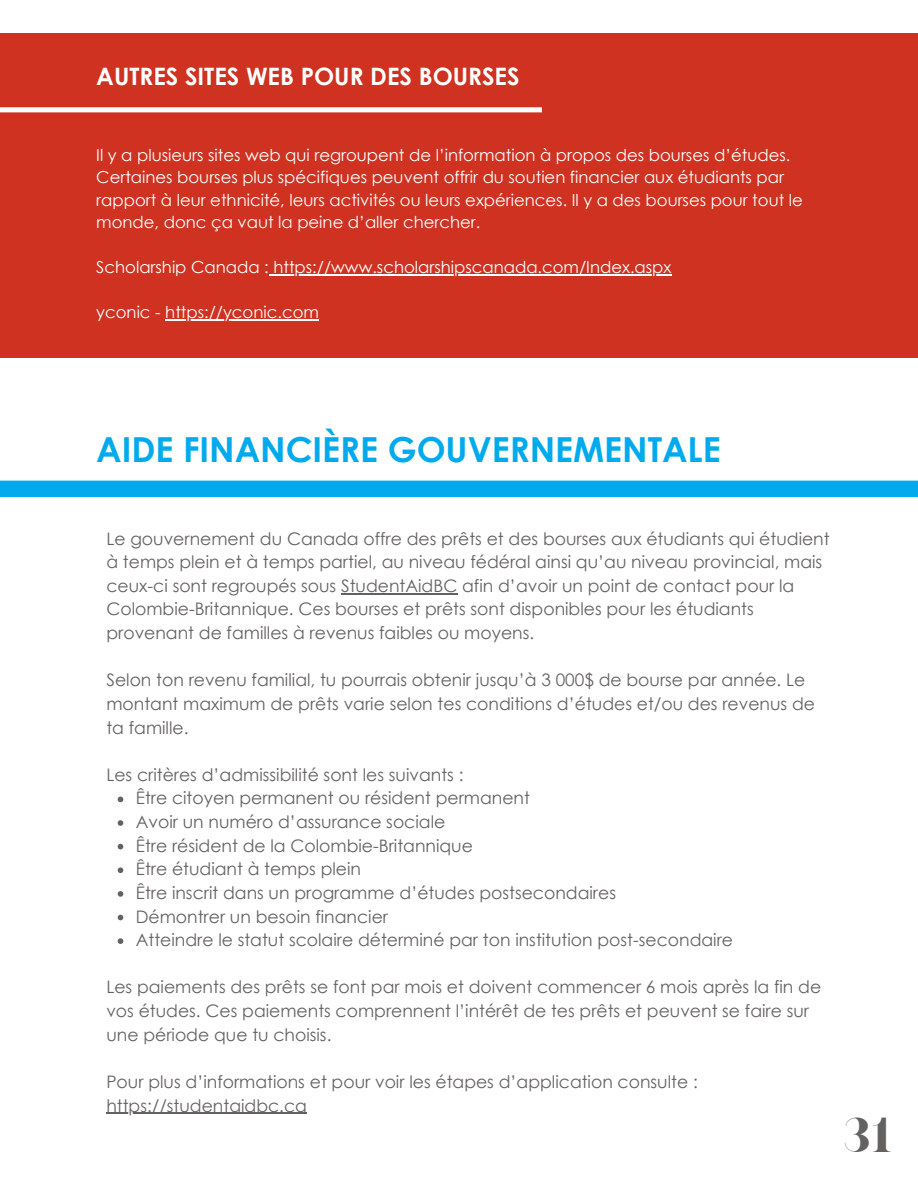
<style>
.page{position:relative;width:918px;height:1188px;background:#fff}
.page>*{position:absolute;margin:0;border:0;box-sizing:border-box;transform-origin:0 0}
.t1{font:39.9px "London";color:#646161}
.t2{font:700 34.5px "Century Gothic";color:#00aaec}
.t3{font:700 24px "Century Gothic";color:#fff}
.t4{font:17.25px/23.7px "Century Gothic";color:#646161}
.t5{font:16.5px/22.5px "Century Gothic";color:#fff}
</style>
<div class="page">
<svg style="left:118px;top:797px;width:5px;height:5px"></svg>
<svg style="left:118px;top:820px;width:5px;height:6px"></svg>
<svg style="left:118px;top:844px;width:5px;height:5px"></svg>
<svg style="left:118px;top:867px;width:5px;height:6px"></svg>
<svg style="left:118px;top:891px;width:5px;height:6px"></svg>
<svg style="left:118px;top:915px;width:5px;height:5px"></svg>
<svg style="left:118px;top:938px;width:5px;height:6px"></svg>
<hr style="left:341px;top:593px;width:116px;height:1px;background:#646161">
<hr style="left:106px;top:1113px;width:201px;height:1px;background:#646161">
<div style="left:0;top:481px;width:918px;height:16px;background:#00aaec"></div>
<div style="left:0;top:33px;width:918px;height:325px;background:#cf3221"></div>
<hr style="left:269px;top:274px;width:402px;height:1px;background:#fff">
<hr style="left:165px;top:319px;width:154px;height:1px;background:#fff">
<svg style="left:0;top:107px;width:542px;height:6px;background:#f7e0dd"></svg>
<h3 class="t3" style="left:96px;top:60px;width:425px">AUTRES SITES WEB POUR DES BOURSES</h3>
<p class="t5" style="left:96px;top:143px;width:708px">Il y a plusieurs sites web qui regroupent de l’information à propos des bourses d’études.<br>Certaines bourses plus spécifiques peuvent offrir du soutien financier aux étudiants par rapport à leur ethnicité, leurs activités ou leurs expériences. Il y a des bourses pour tout le monde, donc ça vaut la peine d’aller chercher.</p>
<p class="t5" style="left:96px;top:255px;width:577px">Scholarship Canada : https://www.scholarshipscanada.com/Index.aspx</p>
<p class="t5" style="left:96px;top:300px;width:224px">yconic - https://yconic.com</p>
<h2 class="t2" style="left:96px;top:428px;width:626px">AIDE FINANCIÈRE GOUVERNEMENTALE</h2>
<p class="t4" style="left:106px;top:526px;width:725px">Le gouvernement du Canada offre des prêts et des bourses aux étudiants qui étudient à temps plein et à temps partiel, au niveau fédéral ainsi qu’au niveau provincial, mais ceux-ci sont regroupés sous StudentAidBC afin d’avoir un point de contact pour la Colombie-Britannique. Ces bourses et prêts sont disponibles pour les étudiants provenant de familles à revenus faibles ou moyens.</p>
<p class="t4" style="left:106px;top:668px;width:710px">Selon ton revenu familial, tu pourrais obtenir jusqu’à 3 000$ de bourse par année. Le montant maximum de prêts varie selon tes conditions d’études et/ou des revenus de ta famille.</p>
<p class="t4" style="left:106px;top:762px;width:359px">Les critères d’admissibilité sont les suivants :</p>
<p class="t4" style="left:136px;top:786px;width:599px">Être citoyen permanent ou résident permanent<br>Avoir un numéro d’assurance sociale<br>Être résident de la Colombie-Britannique<br>Être étudiant à temps plein<br>Être inscrit dans un programme d’études postsecondaires<br>Démontrer un besoin financier<br>Atteindre le statut scolaire déterminé par ton institution post-secondaire</p>
<p class="t4" style="left:106px;top:975px;width:716px">Les paiements des prêts se font par mois et doivent commencer 6 mois après la fin de vos études. Ces paiements comprennent l’intérêt de tes prêts et peuvent se faire sur une période que tu choisis.</p>
<p class="t4" style="left:106px;top:1069px;width:593px">Pour plus d’informations et pour voir les étapes d’application consulte : https://studentaidbc.ca</p>
<h1 class="t1" style="left:843px;top:1108px;width:51px">31</h1>
</div>
